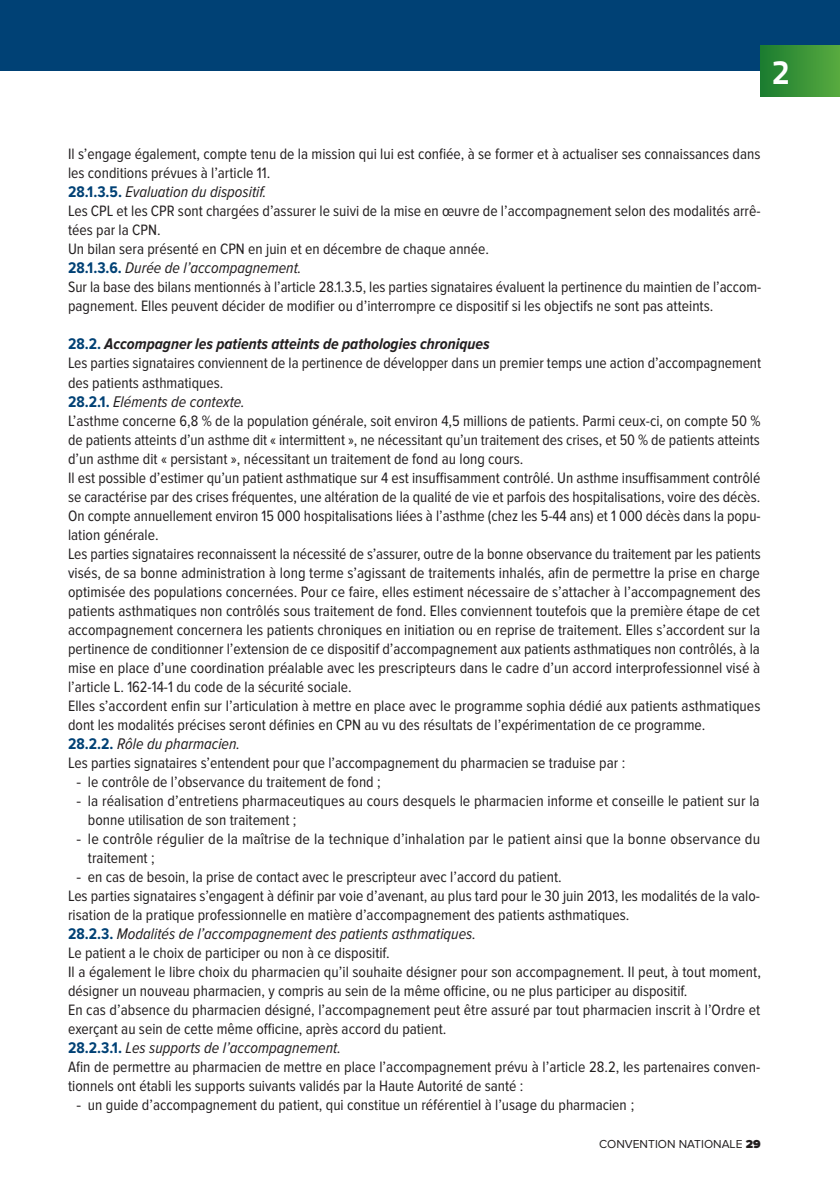
<style>
.page{position:relative;width:840px;height:1191px;background:#fff}
.page>*{position:absolute;margin:0;border:0;box-sizing:border-box;transform-origin:0 0}
.t1{font:700 34px "Titillium Text 22 L";color:#fff}
.t2{font:italic 16px "Proxima Nova Cond";color:#231f20}
.t3{font:italic 700 16px "Proxima Nova Cond";color:#231f20}
.t4{font:15.6px/19px "Proxima Nova Cond";color:#231f20}
.t5{font:12px "Proxima Nova";color:#231f20}
.s1{font-weight:700;font-style:normal;color:#004175}
.s2{font-style:normal;color:#004175}
.s3{font-family:"Proxima Nova"}
.s4{font-weight:900}
</style>
<div class="page">
<div style="left:0;top:0;width:839px;height:70px;background:#004175"></div>
<div style="left:760px;top:45px;width:79px;height:51px;background:linear-gradient(to right,#1b7c30,#57aa3f)"></div>
<h1 class="t1" style="left:771px;top:46px;width:20px">2</h1>
<p class="t4" style="left:68px;top:145px;width:693px">Il s’engage également, compte tenu de la mission qui lui est confiée, à se former et à actualiser ses connaissances dans les conditions prévues à l’article 11.</p>
<p class="t2" style="left:68px;top:183px;width:200px"><span class="s1">28.1.3.5.</span> Evaluation du dispositif.</p>
<p class="t4" style="left:68px;top:202px;width:693px">Les CPL et les CPR sont chargées d’assurer le suivi de la mise en œuvre de l’accompagnement selon des modalités arrê&shy;tées par la CPN.<br>Un bilan sera présenté en CPN en juin et en décembre de chaque année.</p>
<p class="t2" style="left:68px;top:259px;width:235px"><span class="s1">28.1.3.6.</span> Durée de l’accompagnement.</p>
<p class="t4" style="left:68px;top:278px;width:694px">Sur la base des bilans mentionnés à l’article 28.1.3.5, les parties signataires évaluent la pertinence du maintien de l’accom&shy;pagnement. Elles peuvent décider de modifier ou d’interrompre ce dispositif si les objectifs ne sont pas atteints.</p>
<p class="t3" style="left:68px;top:335px;width:423px"><span class="s2">28.2.</span> Accompagner les patients atteints de pathologies chroniques</p>
<p class="t4" style="left:68px;top:354px;width:694px">Les parties signataires conviennent de la pertinence de développer dans un premier temps une action d’accompagnement des patients asthmatiques.</p>
<p class="t2" style="left:68px;top:392px;width:178px"><span class="s1">28.2.1.</span> Eléments de contexte.</p>
<p class="t4" style="left:68px;top:411px;width:694px">L’asthme concerne 6,8 % de la population générale, soit environ 4,5 millions de patients. Parmi ceux-ci, on compte 50 % de patients atteints d’un asthme dit « intermittent », ne nécessitant qu’un traitement des crises, et 50 % de patients atteints d’un asthme dit « persistant », nécessitant un traitement de fond au long cours.<br>Il est possible d’estimer qu’un patient asthmatique sur 4 est insuffisamment contrôlé. Un asthme insuffisamment contrôlé se caractérise par des crises fréquentes, une altération de la qualité de vie et parfois des hospitalisations, voire des décès.<br>On compte annuellement environ 15 000 hospitalisations liées à l’asthme (chez les 5-44 ans) et 1 000 décès dans la popu&shy;lation générale.<br>Les parties signataires reconnaissent la nécessité de s’assurer, outre de la bonne observance du traitement par les patients visés, de sa bonne administration à long terme s’agissant de traitements inhalés, afin de permettre la prise en charge optimisée des populations concernées. Pour ce faire, elles estiment nécessaire de s’attacher à l’accompagnement des patients asthmatiques non contrôlés sous traitement de fond. Elles conviennent toutefois que la première étape de cet accompagnement concernera les patients chroniques en initiation ou en reprise de traitement. Elles s’accordent sur la pertinence de conditionner l’extension de ce dispositif d’accompagnement aux patients asthmatiques non contrôlés, à la mise en place d’une coordination préalable avec les prescripteurs dans le cadre d’un accord interprofessionnel visé à l’article L. 162-14-1 du code de la sécurité sociale.<br>Elles s’accordent enfin sur l’articulation à mettre en place avec le programme sophia dédié aux patients asthmatiques dont les modalités précises seront définies en CPN au vu des résultats de l’expérimentation de ce programme.</p>
<p class="t2" style="left:68px;top:734px;width:173px"><span class="s1">28.2.2.</span> Rôle du pharmacien.</p>
<p class="t4" style="left:68px;top:753px;width:558px">Les parties signataires s’entendent pour que l’accompagnement du pharmacien se traduise par :</p>
<p class="t4" style="left:77px;top:772px;width:305px"><span class="s3">-</span> le contrôle de l’observance du traitement de fond ;</p>
<p class="t4" style="left:88px;top:791px;width:673px;text-indent:-11px"><span class="s3">-</span> la réalisation d’entretiens pharmaceutiques au cours desquels le pharmacien informe et conseille le patient sur la bonne utilisation de son traitement ;</p>
<p class="t4" style="left:88px;top:829px;width:673px;text-indent:-11px"><span class="s3">-</span> le contrôle régulier de la maîtrise de la technique d’inhalation par le patient ainsi que la bonne observance du traitement ;</p>
<p class="t4" style="left:68px;top:867px;width:693px;text-indent:9px"><span class="s3">-</span> en cas de besoin, la prise de contact avec le prescripteur avec l’accord du patient.<br>Les parties signataires s’engagent à définir par voie d’avenant, au plus tard pour le 30 juin 2013, les modalités de la valo&shy;risation de la pratique professionnelle en matière d’accompagnement des patients asthmatiques.</p>
<p class="t2" style="left:68px;top:924px;width:409px"><span class="s1">28.2.3.</span> Modalités de l’accompagnement des patients asthmatiques.</p>
<p class="t4" style="left:68px;top:943px;width:694px">Le patient a le choix de participer ou non à ce dispositif.<br>Il a également le libre choix du pharmacien qu’il souhaite désigner pour son accompagnement. Il peut, à tout moment, désigner un nouveau pharmacien, y compris au sein de la même officine, ou ne plus participer au dispositif.<br>En cas d’absence du pharmacien désigné, l’accompagnement peut être assuré par tout pharmacien inscrit à l’Ordre et exerçant au sein de cette même officine, après accord du patient.</p>
<p class="t2" style="left:68px;top:1038px;width:274px"><span class="s1">28.2.3.1.</span> Les supports de l’accompagnement.</p>
<p class="t4" style="left:68px;top:1057px;width:693px">Afin de permettre au pharmacien de mettre en place l’accompagnement prévu à l’article 28.2, les partenaires conven&shy;tionnels ont établi les supports suivants validés par la Haute Autorité de santé :</p>
<p class="t4" style="left:77px;top:1095px;width:559px"><span class="s3">-</span> un guide d’accompagnement du patient, qui constitue un référentiel à l’usage du pharmacien ;</p>
<p class="t5" style="left:598px;top:1136px;width:163px">CONVENTION NATIONALE <span class="s4">29</span></p>
</div>
